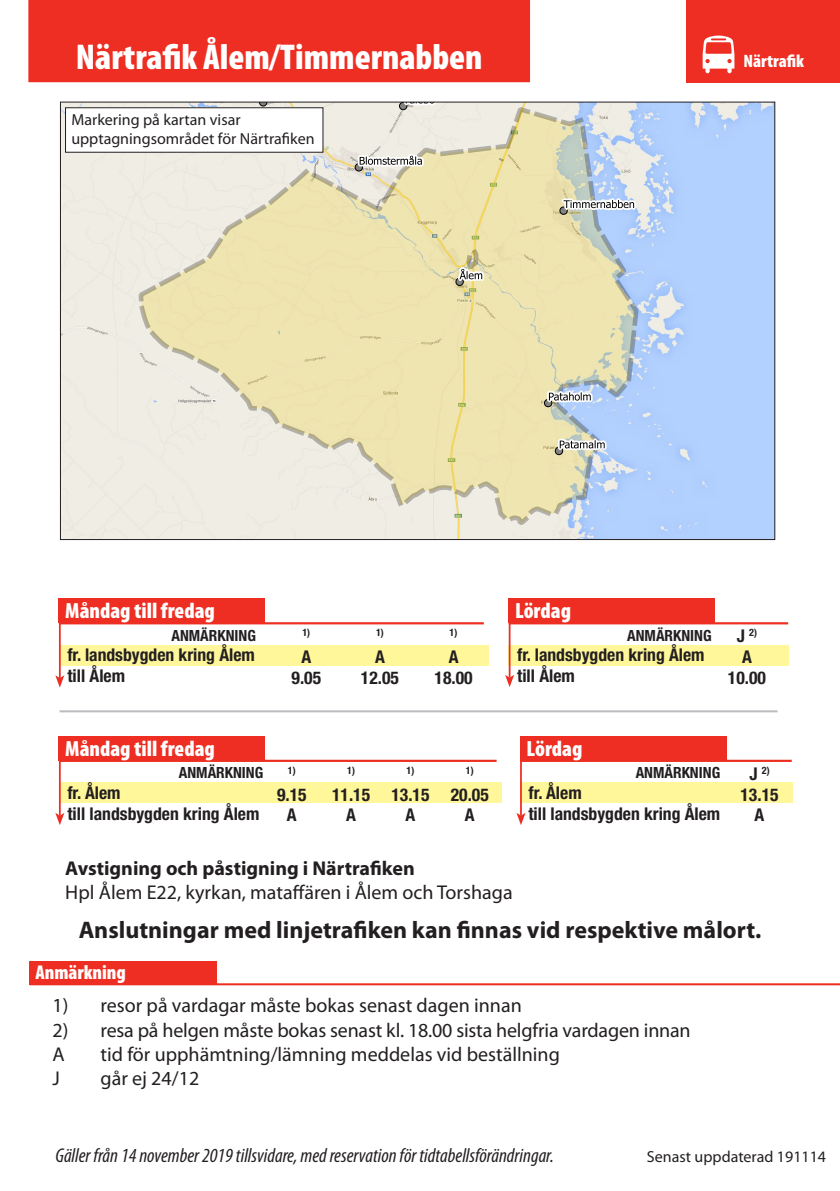
<style>
.page{position:relative;width:840px;height:1191px;background:#fff}
.page>*{position:absolute;margin:0;border:0;box-sizing:border-box;transform-origin:0 0}
.Linjenummer{font:900 condensed 36px "Myriad Pro";color:#fff}
.t1{font:700 24px "Myriad Pro";color:#231f20}
.t2{font:900 condensed 22px "Myriad Pro";color:#fff}
.t3{font:20px "Myriad Pro";color:#231f20}
.t4{font:italic condensed 20px "Myriad Pro";color:#231f20}
.t5{font:700 20px "Myriad Pro";color:#231f20}
.t6{font:900 condensed 20px "Myriad Pro";color:#fff}
.t7{font:900 condensed 18px "Myriad Pro";color:#fff}
.Hållplatsnamn{font:700 condensed 17.6px "Helvetica Neue LT Std";color:#231f20}
.Anmärkning{font:700 condensed 17.6px "Helvetica Neue LT Std";color:#231f20}
.Hallplatsnamn{font:16px "Myriad Pro";color:#231f20}
.t8{font:700 condensed 15.4px "Helvetica Neue LT Std";color:#231f20}
.Anmärkning-2{font:700 condensed 10.2px "Helvetica Neue LT Std";color:#231f20}
.s1{font-size:17.6px}
</style>
<div class="page">
<hr style="left:60px;top:710px;width:717px;height:2px;background:#bcbdc0">
<hr style="left:59px;top:622px;width:424px;height:2px;background:#ee2e22">
<div style="left:59px;top:598px;width:206px;height:25px;background:#ee2e22"></div>
<div style="left:59px;top:645px;width:429px;height:21px;background:#fff79a"></div>
<hr style="left:59px;top:607px;width:2px;height:71px;background:#ee2e22">
<svg style="left:55px;top:675px;width:9px;height:12px"></svg>
<hr style="left:508px;top:622px;width:279px;height:2px;background:#ee2e22">
<div style="left:508px;top:598px;width:206px;height:25px;background:#ee2e22"></div>
<div style="left:508px;top:645px;width:280px;height:21px;background:#fff79a"></div>
<hr style="left:508px;top:607px;width:2px;height:70px;background:#ee2e22">
<svg style="left:505px;top:675px;width:9px;height:12px"></svg>
<hr style="left:59px;top:759px;width:437px;height:3px;background:#ee2e22">
<div style="left:59px;top:736px;width:206px;height:25px;background:#ee2e22"></div>
<div style="left:59px;top:782px;width:442px;height:21px;background:#fff79a"></div>
<hr style="left:59px;top:745px;width:2px;height:70px;background:#ee2e22">
<svg style="left:55px;top:813px;width:9px;height:12px"></svg>
<hr style="left:520px;top:759px;width:271px;height:3px;background:#ee2e22">
<div style="left:520px;top:736px;width:205px;height:25px;background:#ee2e22"></div>
<div style="left:520px;top:782px;width:272px;height:21px;background:#fff79a"></div>
<hr style="left:520px;top:745px;width:1px;height:70px;background:#ee2e22">
<svg style="left:516px;top:813px;width:9px;height:12px"></svg>
<img style="left:62px;top:104px;width:710px;height:434px">
<svg style="left:138px;top:107px;width:500px;height:418px;background:#e7e2c3"></svg>
<div style="left:399px;top:102px;width:7px;height:8px;border:1px solid #000;border-radius:50%"></div>
<div style="left:544px;top:399px;width:7px;height:8px;border:1px solid #000;border-radius:50%"></div>
<div style="left:555px;top:447px;width:7px;height:7px;border:1px solid #000;border-radius:50%"></div>
<div style="left:455px;top:278px;width:8px;height:7px;border:1px solid #000;border-radius:50%"></div>
<div style="left:355px;top:164px;width:7px;height:7px;border:1px solid #000;border-radius:50%"></div>
<div style="left:559px;top:207px;width:8px;height:7px;border:1px solid #000;border-radius:50%"></div>
<svg style="left:454px;top:261px;width:33px;height:23px"></svg>
<svg style="left:356px;top:151px;width:71px;height:20px"></svg>
<svg style="left:559px;top:196px;width:79px;height:17px"></svg>
<svg style="left:258px;top:104px;width:77px;height:2px"></svg>
<svg style="left:396px;top:104px;width:43px;height:4px"></svg>
<svg style="left:545px;top:389px;width:50px;height:16px"></svg>
<svg style="left:555px;top:436px;width:54px;height:17px"></svg>
<div style="left:686px;top:0;width:153px;height:82px;background:#ee2e22"></div>
<svg style="left:702px;top:36px;width:32px;height:37px"></svg>
<div style="left:28px;top:0;width:501px;height:82px;background:#ee2e22"></div>
<div style="left:30px;top:961px;width:187px;height:23px;background:#ee2e22"></div>
<hr style="left:30px;top:983px;width:809px;height:2px;background:#ee2e22">
<div style="left:65px;top:108px;width:258px;height:44px;background:#fff"></div>
<div style="left:65px;top:107px;width:258px;height:45px;border:1px solid #231f20"></div>
<p class="Linjenummer" style="left:76px;top:34px;width:408px">Närtrafik Ålem/Timmernabben</p>
<p class="Hallplatsnamn" style="left:71px;top:110px;width:171px">Markering på kartan visar</p>
<p class="Hallplatsnamn" style="left:71px;top:129px;width:245px">upptagningsområdet för Närtrafiken</p>
<p class="t7" style="left:743px;top:50px;width:62px">Närtrafik</p>
<p class="t2" style="left:65px;top:596px;width:151px">Måndag till fredag</p>
<p class="t8" style="left:171px;top:626px;width:86px">ANMÄRKNING</p>
<p class="Hållplatsnamn" style="left:67px;top:644px;width:189px">fr. landsbygden kring Ålem</p>
<p class="Hållplatsnamn" style="left:67px;top:665px;width:59px">till Ålem</p>
<p class="Anmärkning-2" style="left:302px;top:626px;width:9px">1)</p>
<p class="Anmärkning" style="left:301px;top:646px;width:11px">A</p>
<p class="Anmärkning" style="left:291px;top:667px;width:31px">9.05</p>
<p class="Anmärkning-2" style="left:376px;top:626px;width:9px">1)</p>
<p class="Anmärkning" style="left:375px;top:646px;width:11px">A</p>
<p class="Anmärkning" style="left:361px;top:667px;width:40px">12.05</p>
<p class="Anmärkning-2" style="left:449px;top:626px;width:9px">1)</p>
<p class="Anmärkning" style="left:448px;top:646px;width:11px">A</p>
<p class="Anmärkning" style="left:434px;top:667px;width:40px">18.00</p>
<p class="t2" style="left:514px;top:596px;width:57px">Lördag</p>
<p class="t8" style="left:627px;top:626px;width:86px">ANMÄRKNING</p>
<p class="Hållplatsnamn" style="left:517px;top:644px;width:189px">fr. landsbygden kring Ålem</p>
<p class="Hållplatsnamn" style="left:517px;top:665px;width:59px">till Ålem</p>
<p class="Anmärkning-2" style="left:736px;top:626px;width:22px"><span class="s1">J</span> 2)</p>
<p class="Anmärkning" style="left:741px;top:646px;width:11px">A</p>
<p class="Anmärkning" style="left:727px;top:667px;width:40px">10.00</p>
<p class="t2" style="left:65px;top:734px;width:151px">Måndag till fredag</p>
<p class="t8" style="left:179px;top:763px;width:86px">ANMÄRKNING</p>
<p class="Hållplatsnamn" style="left:67px;top:782px;width:55px">fr. Ålem</p>
<p class="Hållplatsnamn" style="left:67px;top:803px;width:193px">till landsbygden kring Ålem</p>
<p class="Anmärkning-2" style="left:288px;top:764px;width:9px">1)</p>
<p class="Anmärkning" style="left:277px;top:783px;width:31px">9.15</p>
<p class="Anmärkning" style="left:287px;top:804px;width:11px">A</p>
<p class="Anmärkning-2" style="left:347px;top:764px;width:9px">1)</p>
<p class="Anmärkning" style="left:332px;top:783px;width:40px">11.15</p>
<p class="Anmärkning" style="left:346px;top:804px;width:11px">A</p>
<p class="Anmärkning-2" style="left:406px;top:764px;width:9px">1)</p>
<p class="Anmärkning" style="left:391px;top:783px;width:40px">13.15</p>
<p class="Anmärkning" style="left:405px;top:804px;width:11px">A</p>
<p class="Anmärkning-2" style="left:465px;top:764px;width:9px">1)</p>
<p class="Anmärkning" style="left:450px;top:783px;width:40px">20.05</p>
<p class="Anmärkning" style="left:464px;top:804px;width:11px">A</p>
<p class="t5" style="left:65px;top:855px;width:351px">Avstigning och påstigning i Närtrafiken</p>
<p class="t3" style="left:65px;top:880px;width:448px">Hpl Ålem E22, kyrkan, mataffären i Ålem och Torshaga</p>
<p class="t2" style="left:526px;top:734px;width:57px">Lördag</p>
<p class="t8" style="left:635px;top:763px;width:86px">ANMÄRKNING</p>
<p class="Hållplatsnamn" style="left:528px;top:782px;width:55px">fr. Ålem</p>
<p class="Hållplatsnamn" style="left:528px;top:803px;width:193px">till landsbygden kring Ålem</p>
<p class="Anmärkning-2" style="left:749px;top:764px;width:22px"><span class="s1">J</span> 2)</p>
<p class="Anmärkning" style="left:740px;top:783px;width:40px">13.15</p>
<p class="Anmärkning" style="left:754px;top:804px;width:11px">A</p>
<p class="t1" style="left:79px;top:914px;width:683px">Anslutningar med linjetrafiken kan finnas vid respektive målort.</p>
<p class="t6" style="left:35px;top:959px;width:92px">Anmärkning</p>
<p class="t3" style="left:52px;top:992px;width:470px">1) resor på vardagar måste bokas senast dagen innan</p>
<p class="t3" style="left:52px;top:1017px;width:639px">2) resa på helgen måste bokas senast kl. 18.00 sista helgfria vardagen innan</p>
<p class="t3" style="left:52px;top:1041px;width:14px">A</p>
<p class="t3" style="left:100px;top:1041px;width:460px">tid för upphämtning/lämning meddelas vid beställning</p>
<p class="t3" style="left:52px;top:1065px;width:9px">J</p>
<p class="t3" style="left:100px;top:1065px;width:100px">går ej 24/12</p>
<p class="t4" style="left:55px;top:1143px;width:499px">Gäller från 14 november 2019 tillsvidare, med reservation för tidtabellsförändringar.</p>
<p class="Hallplatsnamn" style="left:646px;top:1146px;width:181px">Senast uppdaterad 191114</p>
</div>
